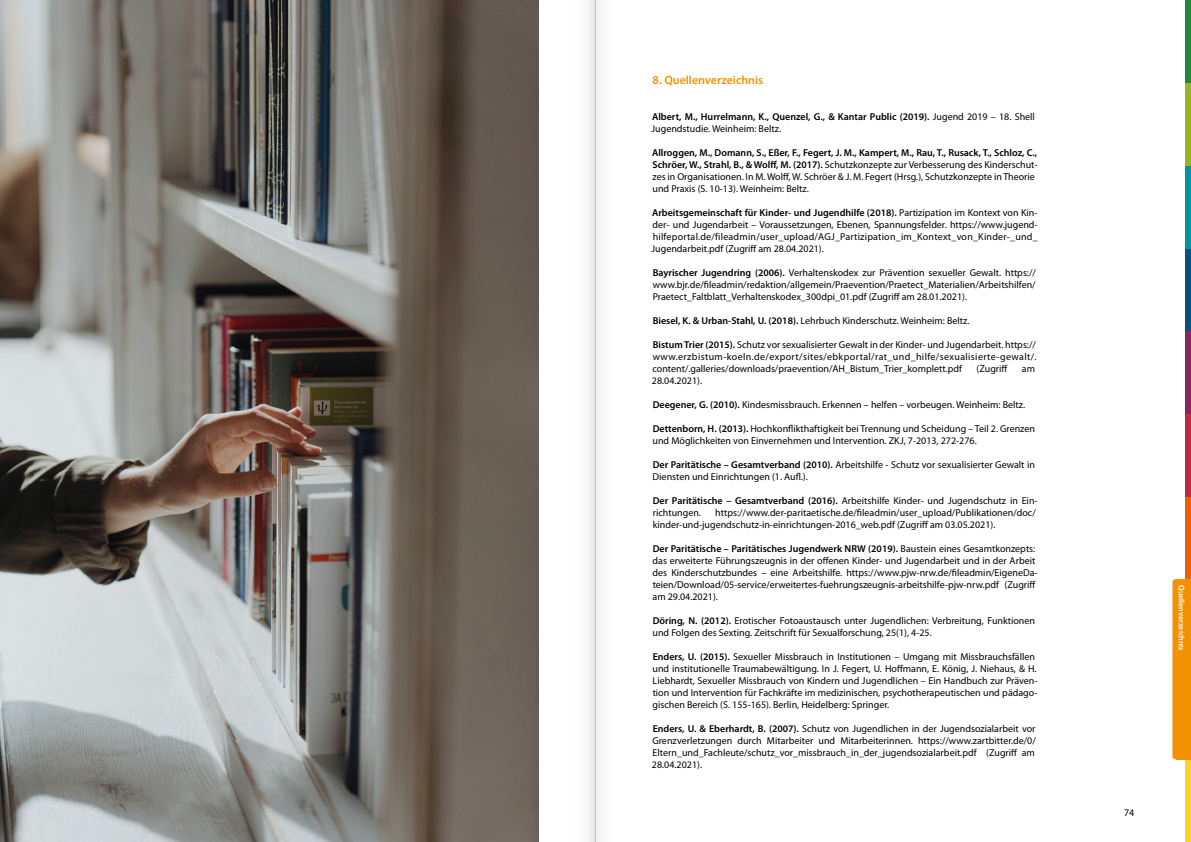
<style>
.page{position:relative;width:1191px;height:842px;background:#fff}
.page>*{position:absolute;margin:0;border:0;box-sizing:border-box;transform-origin:0 0}
.t1{font:600 12px "Myriad Pro";color:#f39200}
.t2{font:10px/12px "Myriad Pro";color:#000}
.t3{font:600 10px/12px "Myriad Pro";color:#000}
.t4{font:600 8px "Myriad Pro";color:#fff}
.s1{font-weight:400}
.s2{font-weight:600}
</style>
<div class="page">
<div style="left:1185px;top:757px;width:6px;height:85px;background:#ffd32a"></div>
<div style="left:1185px;top:494px;width:6px;height:88px;background:#eb600a"></div>
<div style="left:1185px;top:411px;width:6px;height:85px;background:#bb2d3d"></div>
<div style="left:1185px;top:329px;width:6px;height:85px;background:#8c2464"></div>
<div style="left:1185px;top:246px;width:6px;height:85px;background:#00537e"></div>
<div style="left:1185px;top:163px;width:6px;height:85px;background:#0095a5"></div>
<div style="left:1185px;top:80px;width:6px;height:85px;background:#96b522"></div>
<div style="left:1172px;top:579px;width:19px;height:180px;background:#f39200;border-radius:3px"></div>
<div style="left:1185px;top:0;width:6px;height:83px;background:#1d893a"></div>
<img style="left:0;top:0;width:539px;height:842px">
<hr style="left:595px;top:0;width:1px;height:842px;background:#ededed">
<p class="t1" style="left:652px;top:72px;width:112px">8. Quellenverzeichnis</p>
<p class="t3" style="left:651px;top:110px;width:385px">Albert, M., Hurrelmann, K., Quenzel, G., &amp; Kantar Public (2019). <span class="s1">Jugend 2019 – 18. Shell<br>Jugendstudie. Weinheim: Beltz.</span></p>
<p class="t2" style="left:652px;top:146px;width:387px"><span class="s2">Allroggen, M., Domann, S., Eßer, F., Fegert, J. M., Kampert, M., Rau, T., Rusack, T., Schloz, C., Schröer, W., Strahl, B., &amp; Wolff, M. (2017).</span> Schutzkonzepte zur Verbesserung des Kinderschut&shy;zes in Organisationen. In M. Wolff, W. Schröer &amp; J. M. Fegert (Hrsg.), Schutzkonzepte in Theorie und Praxis (S. 10-13). Weinheim: Beltz.</p>
<p class="t2" style="left:651px;top:206px;width:387px;text-align:justify"><span class="s2">Arbeitsgemeinschaft für Kinder- und Jugendhilfe (2018).</span> Partizipation im Kontext von Kin&shy;der- und Jugendarbeit – Voraussetzungen, Ebenen, Spannungsfelder. https://www.jugend&shy;hilfeportal.de/fileadmin/user_upload/AGJ_Partizipation_im_Kontext_von_Kinder-_und_ Jugendarbeit.pdf (Zugriff am 28.04.2021).</p>
<p class="t2" style="left:652px;top:266px;width:385px;text-align:justify"><span class="s2">Bayrischer Jugendring (2006).</span> Verhaltenskodex zur Prävention sexueller Gewalt. https:// www.bjr.de/fileadmin/redaktion/allgemein/Praevention/Praetect_Materialien/Arbeitshilfen/ Praetect_Faltblatt_Verhaltenskodex_300dpi_01.pdf (Zugriff am 28.01.2021).</p>
<p class="t2" style="left:652px;top:314px;width:318px"><span class="s2">Biesel, K. &amp; Urban-Stahl, U. (2018).</span> Lehrbuch Kinderschutz. Weinheim: Beltz.</p>
<p class="t2" style="left:652px;top:338px;width:386px;text-align:justify"><span class="s2">Bistum Trier (2015).</span> Schutz vor sexualisierter Gewalt in der Kinder- und Jugendarbeit. https:// www.erzbistum-koeln.de/export/sites/ebkportal/rat_und_hilfe/sexualisierte-gewalt/. content/.galleries/downloads/praevention/AH_Bistum_Trier_komplett.pdf</p>
<p class="t2" style="left:976px;top:362px;width:33px">(Zugriff</p>
<p class="t2" style="left:1021px;top:362px;width:15px">am</p>
<p class="t2" style="left:652px;top:374px;width:52px">28.04.2021).</p>
<p class="t2" style="left:652px;top:398px;width:374px"><span class="s2">Deegener, G. (2010).</span> Kindesmissbrauch. Erkennen – helfen – vorbeugen. Weinheim: Beltz.</p>
<p class="t2" style="left:652px;top:422px;width:384px"><span class="s2">Dettenborn, H. (2013).</span> Hochkonflikthaftigkeit bei Trennung und Scheidung – Teil 2. Grenzen und Möglichkeiten von Einvernehmen und Intervention. ZKJ, 7-2013, 272-276.</p>
<p class="t2" style="left:652px;top:458px;width:384px"><span class="s2">Der Paritätische – Gesamtverband (2010).</span> Arbeitshilfe - Schutz vor sexualisierter Gewalt in<br>Diensten und Einrichtungen (1. Aufl.).</p>
<p class="t2" style="left:652px;top:494px;width:386px"><span class="s2">Der Paritätische – Gesamtverband (2016).</span> Arbeitshilfe Kinder- und Jugendschutz in Ein&shy;richtungen.</p>
<p class="t2" style="left:652px;top:506px;width:385px;text-indent:63px">https://www.der-paritaetische.de/fileadmin/user_upload/Publikationen/doc/ kinder-und-jugendschutz-in-einrichtungen-2016_web.pdf (Zugriff am 03.05.2021).</p>
<p class="t2" style="left:652px;top:542px;width:386px"><span class="s2">Der Paritätische – Paritätisches Jugendwerk NRW (2019).</span> Baustein eines Gesamtkonzepts: das erweiterte Führungszeugnis in der offenen Kinder- und Jugendarbeit und in der Arbeit des Kinderschutzbundes – eine Arbeitshilfe. https://www.pjw-nrw.de/fileadmin/EigeneDa&shy;teien/Download/05-service/erweitertes-fuehrungszeugnis-arbeitshilfe-pjw-nrw.pdf (Zugriff am 29.04.2021).</p>
<p class="t2" style="left:652px;top:614px;width:384px"><span class="s2">Döring, N. (2012).</span> Erotischer Fotoaustausch unter Jugendlichen: Verbreitung, Funktionen und Folgen des Sexting. Zeitschrift für Sexualforschung, 25(1), 4-25.</p>
<p class="t2" style="left:652px;top:650px;width:386px"><span class="s2">Enders, U. (2015).</span> Sexueller Missbrauch in Institutionen – Umgang mit Missbrauchsfällen und institutionelle Traumabewältigung. In J. Fegert, U. Hoffmann, E. König, J. Niehaus, &amp; H.<br>Liebhardt, Sexueller Missbrauch von Kindern und Jugendlichen – Ein Handbuch zur Präven&shy;tion und Intervention für Fachkräfte im medizinischen, psychotherapeutischen und pädago&shy;gischen Bereich (S. 155-165). Berlin, Heidelberg: Springer.</p>
<p class="t2" style="left:652px;top:722px;width:385px;text-align:justify"><span class="s2">Enders, U. &amp; Eberhardt, B. (2007).</span> Schutz von Jugendlichen in der Jugendsozialarbeit vor Grenzverletzungen durch Mitarbeiter und Mitarbeiterinnen. https://www.zartbitter.de/0/ Eltern_und_Fachleute/schutz_vor_missbrauch_in_der_jugendsozialarbeit.pdf (Zugriff am 28.04.2021).</p>
<p class="t4" style="left:1186px;top:585px;width:67px;rotate:90deg">Quellenverzeichnis</p>
<p class="t2" style="left:1124px;top:806px;width:12px">74</p>
</div>
